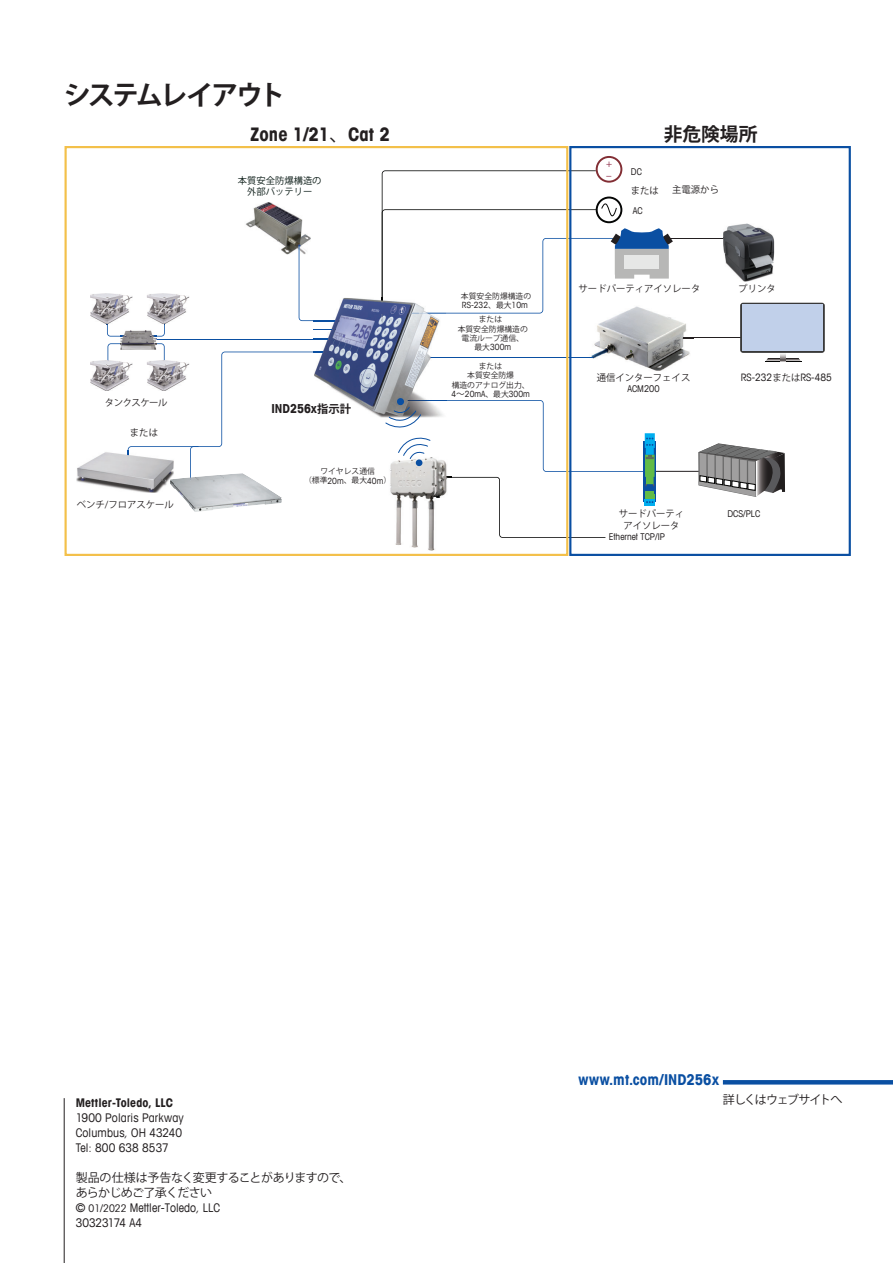
<style>
.page{position:relative;width:893px;height:1263px;background:#fff}
.page>*{position:absolute;margin:0;border:0;box-sizing:border-box;transform-origin:0 0}
.t1{font:27px "Koz Go Pro Bold 90 msp RKSJ H";letter-spacing:-.095em;color:#231f20}
.t2{font:700 condensed 18.75px "Avant Garde Com";color:#231f20}
.t3{font:18.75px "Koz Go Pro Bold 90 msp RKSJ H";color:#231f20}
.t4{font:700 condensed 15px "Avant Garde Com";color:#0a4fa2}
.t5{font:700 condensed 12.45px "Avant Garde Com";color:#231f20}
.t6{font:condensed 12px/15px "Avant Garde Com";letter-spacing:.005em;color:#231f20}
.t7{font:12px/15.1px "Koz Go Pro Regular 90 msp RKSJ H";letter-spacing:-.06em;color:#231f20}
.t8{font:700 condensed 12px "Avant Garde Com";letter-spacing:.01em;color:#231f20}
.t9{font:12px "Koz Go Pro Regular 90 msp RKSJ H";letter-spacing:-.105em;color:#231f20}
.t10{font:condensed 10.35px "Avant Garde Com";color:#231f20}
.t11{font:10.2px/12px "Myriad Pro";color:#91334e}
.t12{font:9.3px/11.2px "Koz Go Pro Regular 90 msp RKSJ H";color:#231f20;text-align:center}
.t13{font:condensed 9.3px "Avant Garde Com";color:#231f20}
.t14{font:9.3px/11.1px "Koz Go Pro Regular 90 msp RKSJ H";color:#061712;text-align:center}
.t15{font:9.3px "Koz Go Pr 6 N Regular 90 msp RKSJ H";color:#231f20}
.t16{font:9.3px "Koz Go Pro Regular 90 msp RKSJ H";letter-spacing:-.055em;color:#231f20}
.t17{font:condensed 8.55px "Avant Garde Com";color:#231f20}
.t18{font:7.8px/9.3px "Koz Go Pr 6 N Regular 90 msp RKSJ H";color:#231f20;text-align:center}
.t19{font:7.8px/9.3px "Koz Go Pro Regular 90 msp RKSJ H";color:#231f20;text-align:center}
.s1{font-family:"Koz Go Pr 6 N Regular 90 msp RKSJ H";font-weight:400;font-stretch:normal}
.s2{font-family:"Koz Go Pro Bold 90 msp RKSJ H";font-weight:400;font-stretch:normal;font-size:11.25px}
.s3{font-family:"Avant Garde Com";font-stretch:condensed;font-size:8.55px}
.s4{font-family:"Koz Go Pr 6 N Regular 90 msp RKSJ H"}
.s5{font-family:"Koz Go Pr 6 N Regular 90 msp RKSJ H";font-stretch:normal;font-size:7.8px}
.s6{font-family:"Koz Go Pr 6 N Regular 90 msp RKSJ H";font-stretch:normal}
.s7{font-family:"Koz Go Pro Regular 90 msp RKSJ H";font-stretch:normal;font-size:9.3px}
.s8{font-family:"Avant Gardefor MT Bk";font-stretch:normal;font-size:10.5px}
</style>
<div class="page">
<hr style="left:64px;top:1098px;width:1px;height:165px;background:#231f20">
<div style="left:723px;top:1080px;width:170px;height:5px;background:#0a4fa2"></div>
<img style="left:245px;top:202px;width:66px;height:44px">
<hr style="left:659px;top:238px;width:97px;height:1px;background:#231f20">
<hr style="left:673px;top:338px;width:108px;height:1px;background:#231f20">
<hr style="left:655px;top:471px;width:70px;height:1px;background:#231f20">
<hr style="left:420px;top:357px;width:173px;height:1px;background:#0a4fa2">
<hr style="left:765px;top:362px;width:36px;height:1px;background:#050504">
<svg style="left:765px;top:354px;width:36px;height:8px"></svg>
<div style="left:740px;top:303px;width:85px;height:50px;border:2px solid #393939;border-radius:2px"></div>
<div style="left:742px;top:305px;width:80px;height:46px;background:#c1d0ea"></div>
<svg style="left:698px;top:443px;width:87px;height:54px"></svg>
<img style="left:358px;top:298px;width:81px;height:120px">
<svg style="left:420px;top:357px;width:19px;height:1px"></svg>
<img style="left:76px;top:452px;width:85px;height:41px">
<img style="left:175px;top:489px;width:107px;height:23px">
<img style="left:395px;top:538px;width:40px;height:13px">
<img style="left:591px;top:319px;width:102px;height:52px">
<svg style="left:673px;top:338px;width:20px;height:1px"></svg>
<img style="left:723px;top:224px;width:51px;height:58px">
<img style="left:723px;top:238px;width:33px;height:1px">
<img style="left:90px;top:293px;width:17px;height:31px">
<img style="left:90px;top:360px;width:17px;height:31px">
<svg style="left:107px;top:246px;width:251px;height:243px"></svg>
<div style="left:596px;top:156px;width:26px;height:27px;border:2px solid #822e34;border-radius:50%"></div>
<svg style="left:382px;top:170px;width:291px;height:153px"></svg>
<div style="left:625px;top:255px;width:34px;height:13px;background:#e6e7e6"></div>
<div style="left:644px;top:441px;width:12px;height:61px;background:#0a4fa2"></div>
<svg style="left:385px;top:398px;width:270px;height:140px"></svg>
<div style="left:569px;top:146px;width:282px;height:410px;border:2px solid #0a4fa2"></div>
<div style="left:65px;top:146px;width:503px;height:410px;border:2px solid #f3c04a"></div>
<h1 class="t1" style="left:64px;top:85px;width:223px">システムレイアウト</h1>
<h2 class="t2" style="left:250px;top:122px;width:141px">Zone 1/21<span class="s1">、</span>Cat 2</h2>
<p class="t14" style="left:238px;top:176px;width:85px">本質安全防爆構造の外部バッテリー</p>
<p class="t16" style="left:105px;top:399px;width:64px">タンクスケール</p>
<p class="t12" style="left:130px;top:428px;width:30px">または</p>
<p class="t12" style="left:77px;top:500px;width:99px">ベンチ/フロアスケール</p>
<p class="t5" style="left:271px;top:401px;width:81px">IND256x<span class="s2">指示計</span></p>
<p class="t19" style="left:304px;top:467px;width:89px">ワイヤレス通信<br>（標準<span class="s3">20m</span><span class="s4">、</span>最大<span class="s3">40m</span>）</p>
<p class="t18" style="left:461px;top:293px;width:72px">本質安全防爆構造の</p>
<p class="t17" style="left:462px;top:300px;width:67px">RS-232<span class="s5">、最大</span>10m</p>
<p class="t18" style="left:458px;top:325px;width:72px">本質安全防爆構造の電流ループ通信、</p>
<p class="t17" style="left:474px;top:342px;width:38px"><span class="s5">最大</span>300m</p>
<p class="t18" style="left:452px;top:372px;width:80px">本質安全防爆<br>構造のアナログ出力、</p>
<p class="t17" style="left:451px;top:389px;width:80px">4<span class="s6">～</span>20mA<span class="s5">、最大</span>300m</p>
<p class="t19" style="left:479px;top:316px;width:25px">または</p>
<p class="t19" style="left:479px;top:362px;width:25px">または</p>
<p class="t11" style="left:606px;top:158px;width:8px">+ -</p>
<p class="t13" style="left:631px;top:166px;width:12px">DC</p>
<h2 class="t3" style="left:664px;top:127px;width:95px">非危険場所</h2>
<p class="t12" style="left:631px;top:186px;width:30px">または</p>
<p class="t13" style="left:633px;top:205px;width:11px">AC</p>
<p class="t12" style="left:672px;top:186px;width:48px">主電源から</p>
<p class="t12" style="left:578px;top:284px;width:123px">サードパーティアイソレータ</p>
<p class="t15" style="left:597px;top:374px;width:95px">通信インターフェイス</p>
<p class="t13" style="left:627px;top:383px;width:34px">ACM200</p>
<p class="t12" style="left:738px;top:284px;width:39px">プリンタ</p>
<p class="t10" style="left:741px;top:371px;width:93px">RS-232<span class="s7">または</span>RS-485</p>
<p class="t12" style="left:619px;top:509px;width:67px">サードパーティアイソレータ</p>
<p class="t13" style="left:609px;top:531px;width:58px">Ethernet TCP/IP</p>
<p class="t13" style="left:727px;top:508px;width:34px">DCS/PLC</p>
<p class="t8" style="left:76px;top:1095px;width:99px">Mettler-Toledo, LLC</p>
<p class="t6" style="left:76px;top:1110px;width:110px">1900 Polaris Parkway<br>Columbus, OH 43240<br>Tel: 800 638 8537</p>
<p class="t7" style="left:76px;top:1171px;width:277px">製品の仕様は予告なく変更することがありますので、あらかじめご了承ください</p>
<p class="t6" style="left:76px;top:1200px;width:146px">© <span class="s8">01/2022</span> Mettler-Toledo, LLC<br>30323174 A4</p>
<p class="t4" style="left:579px;top:1070px;width:142px">www.mt.com/IND256x</p>
<p class="t9" style="left:723px;top:1095px;width:121px">詳しくはウェブサイトへ</p>
</div>
